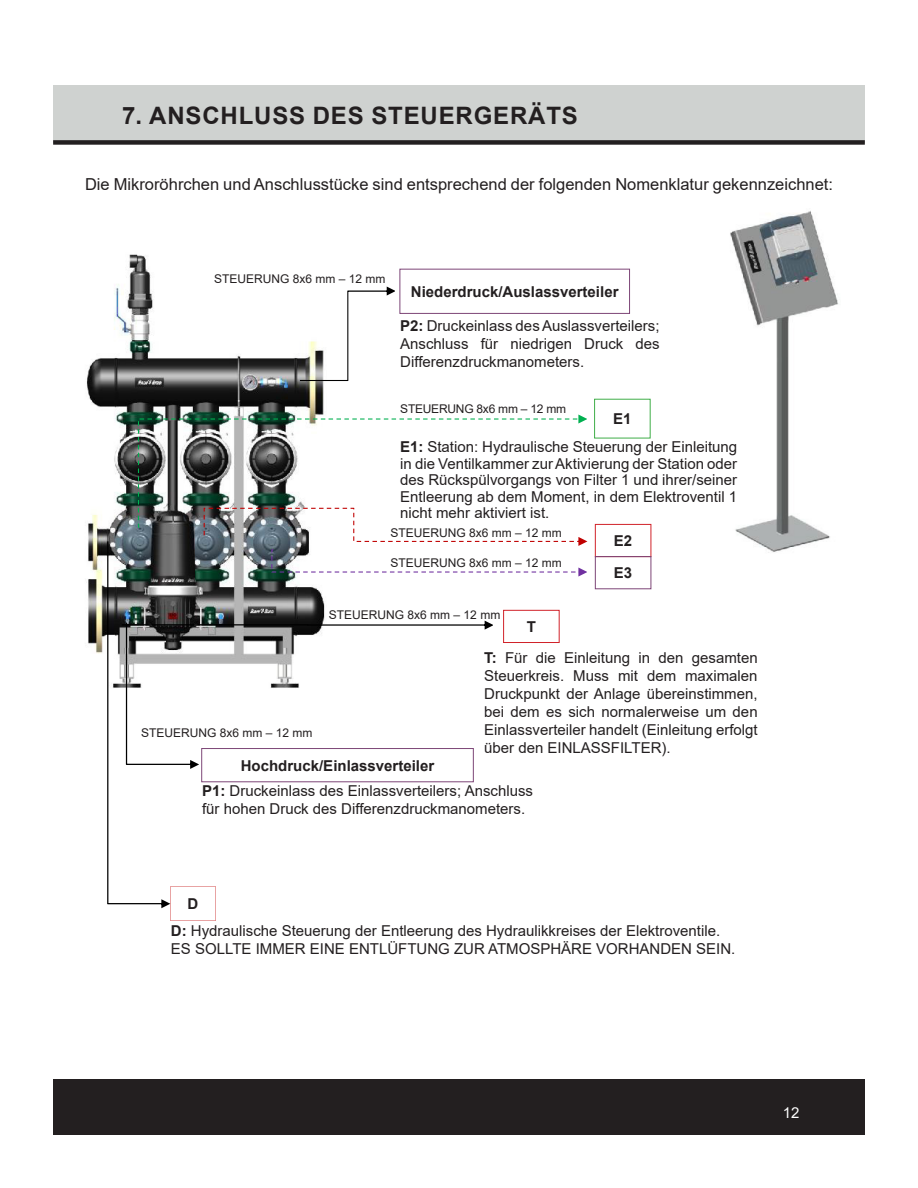
<style>
.page{position:relative;width:918px;height:1188px;background:#fff}
.page>*{position:absolute;margin:0;border:0;box-sizing:border-box;transform-origin:0 0}
.t1{font:700 24px "Arial";letter-spacing:.035em;color:#231f20}
.Body{font:16.5px "Arial";color:#231f20}
.t2{font:15px/18px "Arial";color:#231f20;text-align:justify}
.t3{font:700 15px "Arial";color:#231f20}
.t4{font:15px "Arial";color:#fff}
.t5{font:12px "Arial";color:#231f20}
.t6{font:12px "Arial";letter-spacing:-.02em;color:#231f20}
.s1{font-weight:700}
</style>
<div class="page">
<div style="left:53px;top:85px;width:812px;height:57px;background:#cfd2d0"></div>
<div style="left:53px;top:140px;width:812px;height:5px;background:#231f20"></div>
<div style="left:53px;top:1080px;width:812px;height:55px;background:#231f20"></div>
<img style="left:86px;top:254px;width:240px;height:400px">
<img style="left:730px;top:211px;width:109px;height:342px">
<svg style="left:138px;top:415px;width:449px;height:93px"></svg>
<svg style="left:300px;top:287px;width:95px;height:94px"></svg>
<svg style="left:107px;top:508px;width:480px;height:413px"></svg>
<div style="left:400px;top:269px;width:230px;height:45px;border:1px solid #7d4677"></div>
<div style="left:594px;top:399px;width:57px;height:39px;border:1px solid #40ae49"></div>
<div style="left:595px;top:524px;width:56px;height:33px;border:1px solid #d1232a"></div>
<div style="left:595px;top:556px;width:56px;height:33px;border:1px solid #7d4677"></div>
<div style="left:503px;top:610px;width:57px;height:33px;border:1px solid #d1232a"></div>
<div style="left:201px;top:748px;width:273px;height:34px;border:1px solid #7d4677"></div>
<p class="t1" style="left:122px;top:98px;width:457px">7. ANSCHLUSS DES STEUERGERÄTS</p>
<p class="Body" style="left:85px;top:173px;width:750px">Die Mikroröhrchen und Anschlusstücke sind entsprechend der folgenden Nomenklatur gekennzeichnet:</p>
<p class="t5" style="left:214px;top:271px;width:173px">STEUERUNG 8x6 mm – 12 mm</p>
<p class="t3" style="left:411px;top:281px;width:209px">Niederdruck/Auslassverteiler</p>
<p class="t2" style="left:400px;top:317px;width:261px"><span class="s1">P2:</span> Druckeinlass des Auslassverteilers; Anschluss für niedrigen Druck des Differenzdruckmanometers.</p>
<p class="t6" style="left:400px;top:400px;width:167px">STEUERUNG 8x6 mm – 12 mm</p>
<p class="t3" style="left:613px;top:408px;width:20px">E1</p>
<p class="t2" style="left:400px;top:439px;width:339px;line-height:16.5px"><span class="s1">E1:</span> Station: Hydraulische Steuerung der Einleitung in die Ventilkammer zur Aktivierung der Station oder des Rückspülvorgangs von Filter 1 und ihrer/seiner Entleerung ab dem Moment, in dem Elektroventil 1 nicht mehr aktiviert ist.</p>
<p class="t5" style="left:390px;top:524px;width:173px">STEUERUNG 8x6 mm – 12 mm</p>
<p class="t5" style="left:390px;top:554px;width:173px">STEUERUNG 8x6 mm – 12 mm</p>
<p class="t5" style="left:329px;top:606px;width:173px">STEUERUNG 8x6 mm – 12 mm</p>
<p class="t3" style="left:527px;top:616px;width:11px">T</p>
<p class="t3" style="left:614px;top:530px;width:20px">E2</p>
<p class="t3" style="left:614px;top:562px;width:20px">E3</p>
<p class="t2" style="left:484px;top:648px;width:275px"><span class="s1">T:</span> Für die Einleitung in den gesamten Steuerkreis. Muss mit dem maximalen Druckpunkt der Anlage übereinstimmen, bei dem es sich normalerweise um den Einlassverteiler handelt (Einleitung erfolgt über den EINLASSFILTER).</p>
<p class="t2" style="left:202px;top:781px;width:332px"><span class="s1">P1:</span> Druckeinlass des Einlassverteilers; Anschluss für hohen Druck des Differenzdruckmanometers.</p>
<p class="t5" style="left:141px;top:724px;width:173px">STEUERUNG 8x6 mm – 12 mm</p>
<p class="t3" style="left:241px;top:755px;width:195px">Hochdruck/Einlassverteiler</p>
<p class="t3" style="left:187px;top:893px;width:12px">D</p>
<p class="t2" style="left:171px;top:922px;width:566px"><span class="s1">D:</span> Hydraulische Steuerung der Entleerung des Hydraulikkreises der Elektroventile.<br>ES SOLLTE IMMER EINE ENTLÜFTUNG ZUR ATMOSPHÄRE VORHANDEN SEIN.</p>
<p class="t4" style="left:783px;top:1103px;width:18px">12</p>
</div>
